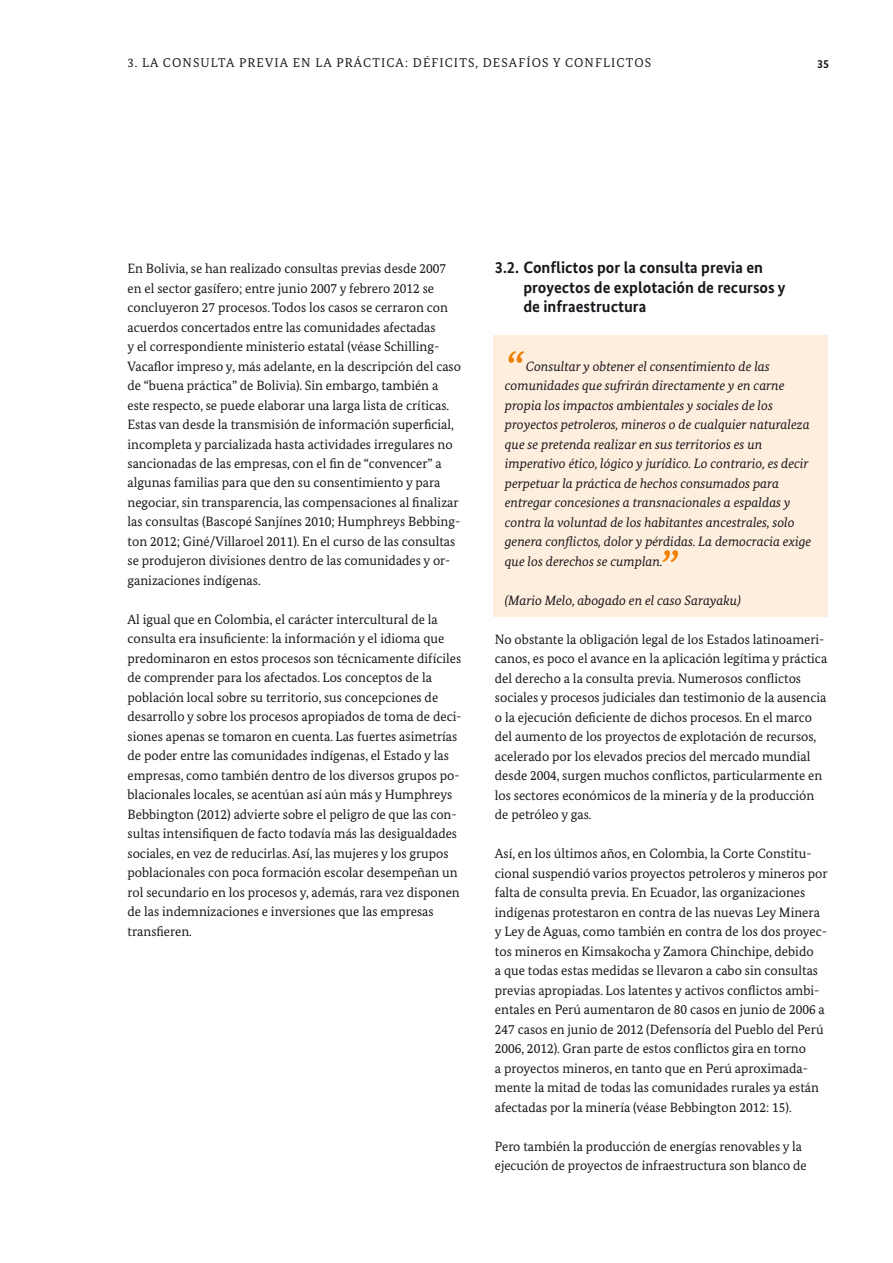
<style>
.page{position:relative;width:893px;height:1263px;background:#fff}
.page>*{position:absolute;margin:0;border:0;box-sizing:border-box;transform-origin:0 0}
.t1{font:italic 49.5px "Bundes Serif";color:#ee7f00}
.t2{font:700 16.5px/19.5px "Bundes Sans";color:#1a171c}
.t3{font:13.5px/19.5px "Bundes Serif";color:#1a171c}
.t4{font:italic 13.5px/19.5px "Bundes Serif";color:#1a171c}
.t5{font:12.75px "Bundes Serif";letter-spacing:.09em;color:#1a171c}
.t6{font:700 12px "Bundes Sans";color:#1a171c}
</style>
<div class="page">
<div style="left:493px;top:335px;width:335px;height:282px;background:#feeedd"></div>
<p class="t5" style="left:128px;top:55px;width:75px">3. La consulta</p>
<p class="t5" style="left:239px;top:55px;width:271px">previa en la práctica: déficits, desafíos</p>
<p class="t5" style="left:553px;top:55px;width:82px">y conflictos</p>
<p class="t6" style="left:817px;top:56px;width:13px">35</p>
<p class="t3" style="left:128px;top:258px;width:335px">En Bolivia, se han realizado consultas previas desde 2007 en el sector gasífero; entre junio 2007 y febrero 2012 se concluyeron 27 procesos. Todos los casos se cerraron con acuerdos concertados entre las comunidades afectadas<br>y el correspondiente ministerio estatal (véase Schilling-Vacaflor impreso y, más adelante, en la descripción del caso de “buena práctica” de Bolivia). Sin embargo, también a este respecto, se puede elaborar una larga lista de críticas.<br>Estas van desde la transmisión de información superficial, incompleta y parcializada hasta actividades irregulares no sancionadas de las empresas, con el fin de “convencer” a algunas familias para que den su consentimiento y para negociar, sin transparencia, las compensaciones al finalizar las consultas (Bascopé Sanjínes 2010; Humphreys Bebbing&shy;ton 2012; Giné/Villaroel 2011). En el curso de las consultas se produjeron divisiones dentro de las comunidades y or&shy;ganizaciones indígenas.</p>
<p class="t3" style="left:128px;top:609px;width:335px">Al igual que en Colombia, el carácter intercultural de la consulta era insuficiente: la información y el idioma que predominaron en estos procesos son técnicamente difíciles de comprender para los afectados. Los conceptos de la población local sobre su territorio, sus concepciones de desarrollo y sobre los procesos apropiados de toma de deci&shy;siones apenas se tomaron en cuenta. Las fuertes asimetrías de poder entre las comunidades indígenas, el Estado y las empresas, como también dentro de los diversos grupos po&shy;blacionales locales, se acentúan así aún más y Humphreys Bebbington (2012) advierte sobre el peligro de que las con&shy;sultas intensifiquen de facto todavía más las desigualdades sociales, en vez de reducirlas. Así, las mujeres y los grupos poblacionales con poca formación escolar desempeñan un rol secundario en los procesos y, además, rara vez disponen de las indemnizaciones e inversiones que las empresas transfieren.</p>
<p class="t2" style="left:523px;top:257px;width:264px;text-indent:-29px">3.2. Conflictos por la consulta previa en proyectos de explotación de recursos y de infraestructura</p>
<h1 class="t1" style="left:505px;top:338px;width:20px">“</h1>
<p class="t4" style="left:505px;top:356px;width:308px;text-indent:21px">Consultar y obtener el consentimiento de las comunidades que sufrirán directamente y en carne propia los impactos ambientales y sociales de los proyectos petroleros, mineros o de cualquier naturaleza que se pretenda realizar en sus territorios es un imperativo ético, lógico y jurídico. Lo contrario, es decir perpetuar la práctica de hechos consumados para entregar concesiones a transnacionales a espaldas y contra la voluntad de los habitantes ancestrales, solo genera conflictos, dolor y pérdidas. La democracia exige que los derechos se cumplan.</p>
<h1 class="t1" style="left:659px;top:538px;width:20px">”</h1>
<p class="t4" style="left:505px;top:590px;width:237px">(Mario Melo, abogado en el caso Sarayaku)</p>
<p class="t3" style="left:495px;top:629px;width:334px">No obstante la obligación legal de los Estados latinoameri&shy;canos, es poco el avance en la aplicación legítima y práctica del derecho a la consulta previa. Numerosos conflictos sociales y procesos judiciales dan testimonio de la ausencia o la ejecución deficiente de dichos procesos. En el marco del aumento de los proyectos de explotación de recursos, acelerado por los elevados precios del mercado mundial desde 2004, surgen muchos conflictos, particularmente en los sectores económicos de la minería y de la producción de petróleo y gas.</p>
<p class="t3" style="left:495px;top:843px;width:334px">Así, en los últimos años, en Colombia, la Corte Constitu&shy;cional suspendió varios proyectos petroleros y mineros por falta de consulta previa. En Ecuador, las organizaciones indígenas protestaron en contra de las nuevas Ley Minera y Ley de Aguas, como también en contra de los dos proyec&shy;tos mineros en Kimsakocha y Zamora Chinchipe, debido<br>a que todas estas medidas se llevaron a cabo sin consultas previas apropiadas. Los latentes y activos conflictos ambi&shy;entales en Perú aumentaron de 80 casos en junio de 2006 a 247 casos en junio de 2012 (Defensoría del Pueblo del Perú 2006, 2012). Gran parte de estos conflictos gira en torno<br>a proyectos mineros, en tanto que en Perú aproximada&shy;mente la mitad de todas las comunidades rurales ya están afectadas por la minería (véase Bebbington 2012: 15).</p>
<p class="t3" style="left:495px;top:1136px;width:313px">Pero también la producción de energías renovables y la ejecución de proyectos de infraestructura son blanco de</p>
</div>
